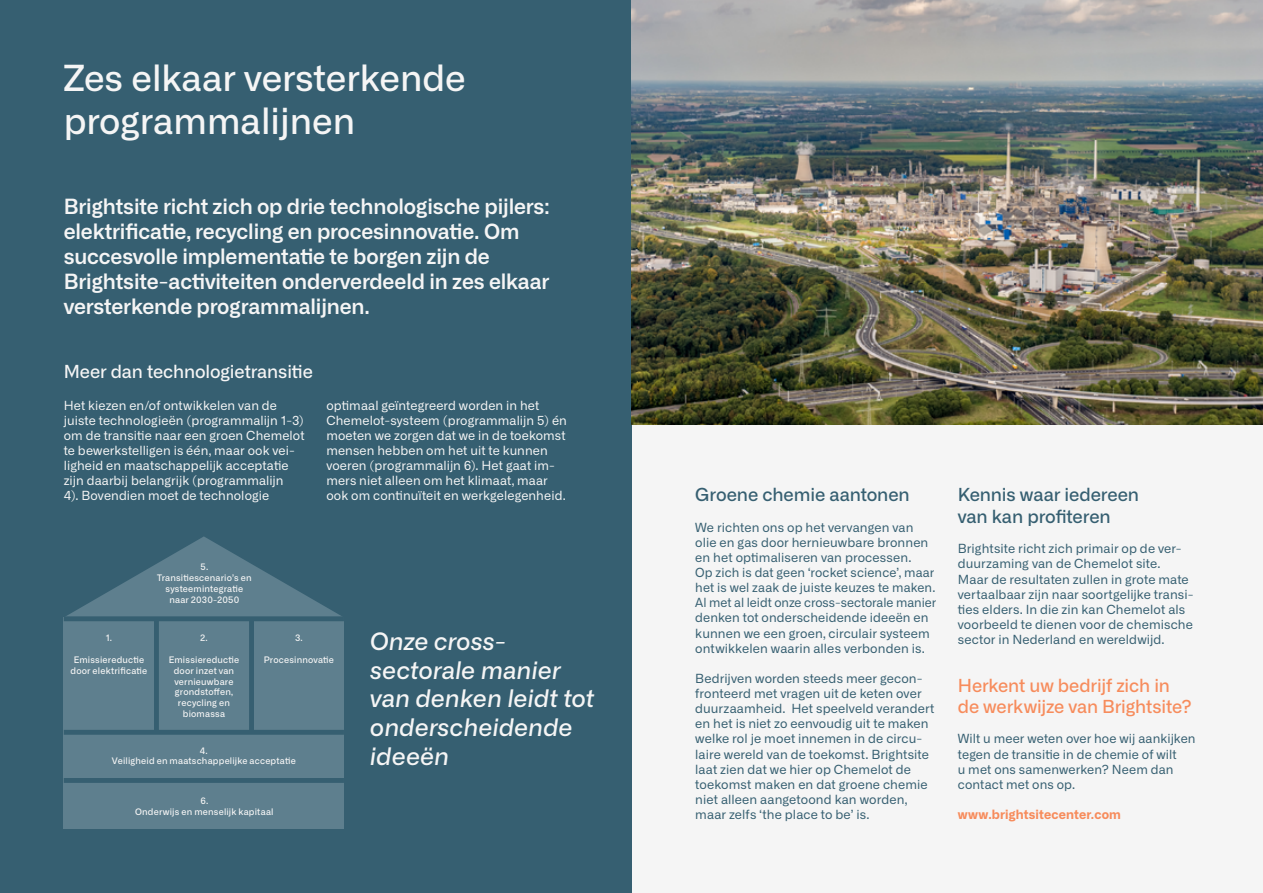
<style>
.page{position:relative;width:1263px;height:893px;background:#f5f5f5}
.page>*{position:absolute;margin:0;border:0;box-sizing:border-box;transform-origin:0 0}
.t1{font:500 36px/43.2px "Alliance No.1";color:#f5f5f5}
.t2{font:italic 500 24px/28.8px "Alliance No.1";color:#f5f5f5}
.t3{font:600 21px/25.2px "Alliance No.1";letter-spacing:-.005em;color:#f5f5f5}
.t4{font:500 18px/21.6px "Alliance No.1";letter-spacing:-.005em;color:#365f71}
.t5{font:500 18px/21.6px "Alliance No.1";letter-spacing:-.005em;color:#f78c5c}
.t6{font:500 18px "Alliance No.1";letter-spacing:-.005em;color:#f5f5f5}
.t7{font:12.6px/15.1px "Alliance No.1";letter-spacing:.01em;color:#365f71}
.t8{font:12.6px/15.1px "Alliance No.1";letter-spacing:.01em;color:#f5f5f5}
.t9{font:700 12.6px "Alliance No.1";letter-spacing:.015em;color:#f78c5c}
.t10{font:500 9px/10.8px "Alliance No.1";letter-spacing:.02em;color:#f5f5f5;text-align:center}
</style>
<div class="page">
<div style="left:0;top:0;width:631px;height:893px;background:#365f71"></div>
<div style="left:64px;top:617px;width:280px;height:212px;background:#5e7f8e"></div>
<svg style="left:67px;top:536px;width:274px;height:80px"></svg>
<div style="left:154px;top:617px;width:5px;height:117px;background:#365f71"></div>
<div style="left:64px;top:616px;width:280px;height:5px;background:#365f71"></div>
<div style="left:64px;top:730px;width:280px;height:5px;background:#365f71"></div>
<div style="left:64px;top:778px;width:280px;height:5px;background:#365f71"></div>
<div style="left:249px;top:617px;width:5px;height:117px;background:#365f71"></div>
<img style="left:631px;top:0;width:632px;height:424px">
<h1 class="t1" style="left:64px;top:56px;width:403px">Zes elkaar versterkende programmalijnen</h1>
<p class="t3" style="left:64px;top:193px;width:488px">Brightsite richt zich op drie technologische pijlers: elektrificatie, recycling en procesinnovatie. Om succesvolle implementatie te borgen zijn de Brightsite-activiteiten onderverdeeld in zes elkaar versterkende programmalijnen.</p>
<h3 class="t6" style="left:64px;top:361px;width:251px">Meer dan technologietransitie</h3>
<p class="t8" style="left:64px;top:397px;width:242px">Het kiezen en/of ontwikkelen van de juiste technologieën (programmalijn 1-3) om de transitie naar een groen Chemelot te bewerkstelligen is één, maar ook vei&shy;ligheid en maatschappelijk acceptatie zijn daarbij belangrijk (programmalijn<br>4). Bovendien moet de technologie</p>
<p class="t8" style="left:326px;top:397px;width:242px">optimaal geïntegreerd worden in het Chemelot-systeem (programmalijn 5) én moeten we zorgen dat we in de toekomst mensen hebben om het uit te kunnen voeren (programmalijn 6). Het gaat im&shy;mers niet alleen om het klimaat, maar ook om continuïteit en werkgelegenheid.</p>
<p class="t10" style="left:157px;top:562px;width:96px">5.<br>Transitiescenario’s en systeemintegratie naar 2030-2050</p>
<p class="t10" style="left:106px;top:633px;width:8px">1.</p>
<p class="t10" style="left:71px;top:654px;width:78px">Emissiereductie door elektrificatie</p>
<p class="t10" style="left:200px;top:633px;width:9px">2.</p>
<p class="t10" style="left:169px;top:654px;width:72px">Emissiereductie door inzet van vernieuwbare grondstoffen, recycling en biomassa</p>
<p class="t10" style="left:295px;top:633px;width:9px">3.</p>
<p class="t10" style="left:264px;top:654px;width:72px">Procesinnovatie</p>
<p class="t10" style="left:112px;top:745px;width:185px">4.<br>Veiligheid en maatschappelijke acceptatie</p>
<p class="t10" style="left:135px;top:795px;width:140px">6.<br>Onderwijs en menselijk kapitaal</p>
<h2 class="t2" style="left:370px;top:627px;width:226px">Onze cross&shy;sectorale manier van denken leidt tot onderscheidende ideeën</h2>
<h3 class="t4" style="left:695px;top:484px;width:216px">Groene chemie aantonen</h3>
<p class="t7" style="left:695px;top:520px;width:242px">We richten ons op het vervangen van olie en gas door hernieuwbare bronnen en het optimaliseren van processen.<br>Op zich is dat geen ‘rocket science’, maar het is wel zaak de juiste keuzes te maken.<br>Al met al leidt onze cross-sectorale manier denken tot onderscheidende ideeën en kunnen we een groen, circulair systeem ontwikkelen waarin alles verbonden is.</p>
<p class="t7" style="left:695px;top:671px;width:241px">Bedrijven worden steeds meer gecon&shy;fronteerd met vragen uit de keten over duurzaamheid. Het speelveld verandert en het is niet zo eenvoudig uit te maken welke rol je moet innemen in de circu&shy;laire wereld van de toekomst. Brightsite laat zien dat we hier op Chemelot de toekomst maken en dat groene chemie niet alleen aangetoond kan worden, maar zelfs ‘the place to be’ is.</p>
<h3 class="t4" style="left:958px;top:484px;width:183px">Kennis waar iedereen van kan profiteren</h3>
<p class="t7" style="left:958px;top:541px;width:237px">Brightsite richt zich primair op de ver&shy;duurzaming van de Chemelot site.<br>Maar de resultaten zullen in grote mate vertaalbaar zijn naar soortgelijke transi&shy;ties elders. In die zin kan Chemelot als voorbeeld te dienen voor de chemische sector in Nederland en wereldwijd.</p>
<h3 class="t5" style="left:958px;top:674px;width:235px">Herkent uw bedrijf zich in de werkwijze van Brightsite?</h3>
<p class="t7" style="left:958px;top:731px;width:239px">Wilt u meer weten over hoe wij aankijken tegen de transitie in de chemie of wilt<br>u met ons samenwerken? Neem dan contact met ons op.</p>
<p class="t9" style="left:958px;top:806px;width:165px">www.brightsitecenter.com</p>
</div>
